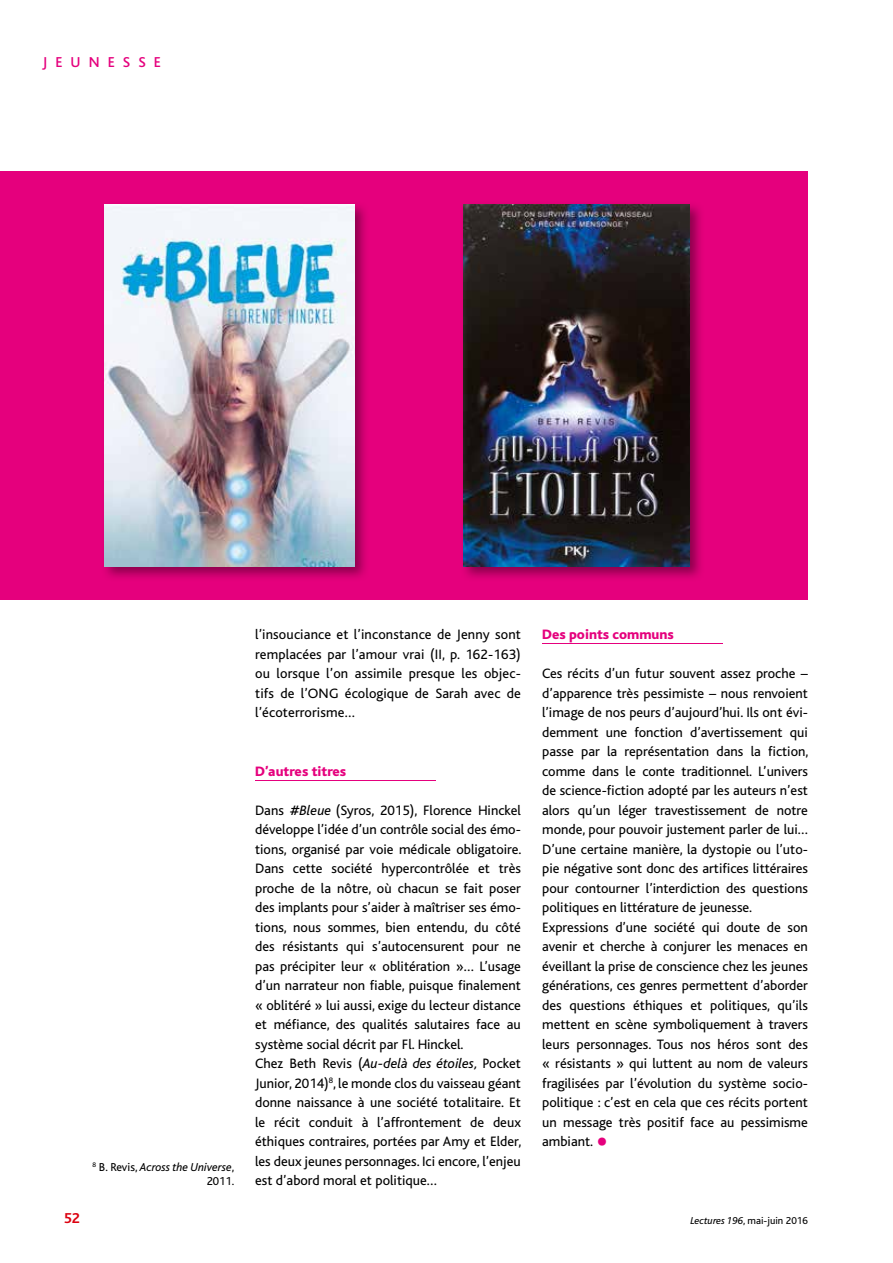
<style>
.page{position:relative;width:893px;height:1263px;background:#fff}
.page>*{position:absolute;margin:0;border:0;box-sizing:border-box;transform-origin:0 0}
.t1{font:39px "Bliss";color:#e5007d}
.t2{font:500 15px "Bliss";letter-spacing:.54em;color:#e5007d}
.t3{font:700 15px "Bliss";color:#dc0210}
.t4{font:14.25px/19.5px "Bliss";color:#000}
.t5{font:800 14.25px "Bliss";color:#e5007d}
.t6{font:italic 12px/14.4px "Bliss";color:#000;text-align:right}
.t7{font:10.5px "Bliss";color:#000}
.s1{font-style:normal}
.s2{font-style:italic}
</style>
<div class="page">
<hr style="left:255px;top:780px;width:181px;height:1px;background:#e5007d">
<hr style="left:542px;top:643px;width:181px;height:1px;background:#e5007d">
<div style="left:0;top:172px;width:808px;height:428px;background:#e5007d"></div>
<img style="left:104px;top:205px;width:262px;height:373px">
<img style="left:104px;top:204px;width:251px;height:362px">
<img style="left:463px;top:204px;width:238px;height:374px">
<img style="left:463px;top:204px;width:226px;height:362px">
<p class="t2" style="left:43px;top:55px;width:120px">JEUNESSE</p>
<p class="t6" style="left:92px;top:1160px;width:143px"><sup>8</sup> <span class="s1">B. Revis,</span> Across the Universe<span class="s1">,<br>2011.</span></p>
<p class="t4" style="left:255px;top:625px;width:267px;text-align:justify">l’insouciance et l’inconstance de Jenny sont remplacées par l’amour vrai (II, p. 162-163) ou lorsque l’on assimile presque les objec&shy;tifs de l’ONG écologique de Sarah avec de l’écoterrorisme…</p>
<p class="t5" style="left:255px;top:763px;width:93px">D’autres titres</p>
<p class="t4" style="left:255px;top:800px;width:268px">Dans <span class="s2">#Bleue</span> (Syros, 2015), Florence Hinckel développe l’idée d’un contrôle social des émo&shy;tions, organisé par voie médicale obligatoire.<br>Dans cette société hypercontrôlée et très proche de la nôtre, où chacun se fait poser des implants pour s’aider à maîtriser ses émo&shy;tions, nous sommes, bien entendu, du côté des résistants qui s’autocensurent pour ne pas précipiter leur « oblitération »… L’usage d’un narrateur non fiable, puisque finalement « oblitéré » lui aussi, exige du lecteur distance et méfiance, des qualités salutaires face au système social décrit par Fl. Hinckel.<br>Chez Beth Revis (<span class="s2">Au-delà des étoiles,</span> Pocket Junior, 2014)<sup>8</sup>, le monde clos du vaisseau géant donne naissance à une société totalitaire. Et le récit conduit à l’affrontement de deux éthiques contraires, portées par Amy et Elder, les deux jeunes personnages. Ici encore, l’enjeu est d’abord moral et politique…</p>
<p class="t5" style="left:542px;top:627px;width:133px">Des points communs</p>
<p class="t4" style="left:542px;top:664px;width:268px">Ces récits d’un futur souvent assez proche – d’apparence très pessimiste – nous renvoient l’image de nos peurs d’aujourd’hui. Ils ont évi&shy;demment une fonction d’avertissement qui passe par la représentation dans la fiction, comme dans le conte traditionnel. L’univers de science-fiction adopté par les auteurs n’est alors qu’un léger travestissement de notre monde, pour pouvoir justement parler de lui… D’une certaine manière, la dystopie ou l’uto&shy;pie négative sont donc des artifices littéraires pour contourner l’interdiction des questions politiques en littérature de jeunesse.<br>Expressions d’une société qui doute de son avenir et cherche à conjurer les menaces en éveillant la prise de conscience chez les jeunes générations, ces genres permettent d’aborder des questions éthiques et politiques, qu’ils mettent en scène symboliquement à travers leurs personnages. Tous nos héros sont des « résistants » qui luttent au nom de valeurs fragilisées par l’évolution du système socio&shy;politique : c’est en cela que ces récits portent un message très positif face au pessimisme ambiant.</p>
<h1 class="t1" style="left:596px;top:1120px;width:13px">•</h1>
<p class="t3" style="left:64px;top:1211px;width:18px">52</p>
<p class="t7" style="left:690px;top:1215px;width:119px"><span class="s2">Lectures 196</span>, mai-juin 2016</p>
</div>
